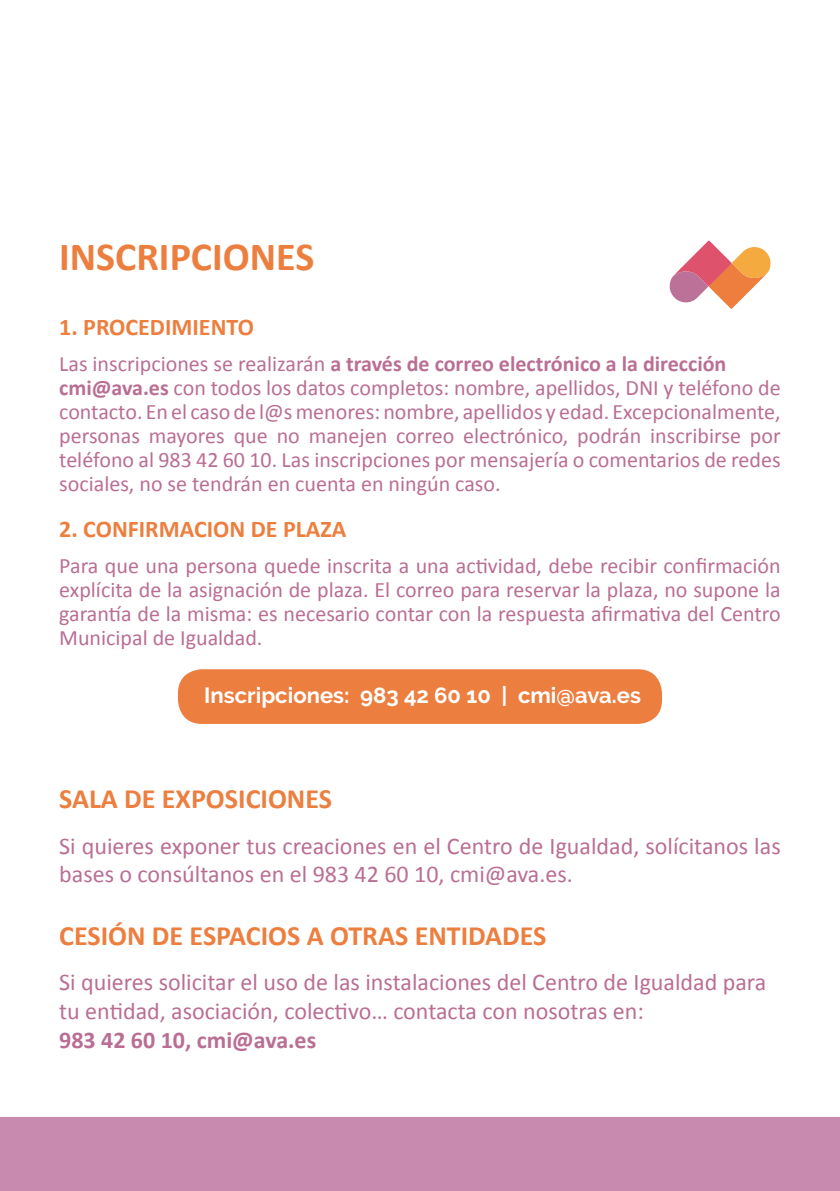
<style>
.page{position:relative;width:840px;height:1191px;background:#fff}
.page>*{position:absolute;margin:0;border:0;box-sizing:border-box;transform-origin:0 0}
.t1{font:700 40px "Calibri";color:#ec7f3f}
.t2{font:700 28px "Calibri";color:#ec7f3f}
.t3{font:24px/28.8px "Calibri";color:#ba6e94}
.t4{font:700 24px "Calibri";color:#ec7f3f}
.t5{font:700 24px "Calibri";color:#ba6e94}
.t6{font:22px/24px "Calibri";color:#ba6e94}
.t7{font:700 22px "Raleway";color:#fff}
.s1{font-weight:700}
</style>
<div class="page">
<div style="left:0;top:1117px;width:839px;height:74px;background:#c98ab0"></div>
<div style="left:178px;top:669px;width:483px;height:55px;background:#ec7f3f;border-radius:24px"></div>
<svg style="left:669px;top:240px;width:101px;height:69px"></svg>
<h1 class="t1" style="left:59px;top:232px;width:256px">INSCRIPCIONES</h1>
<p class="t4" style="left:59px;top:311px;width:196px">1. PROCEDIMIENTO</p>
<p class="t6" style="left:59px;top:351px;width:722px">Las inscripciones se realizarán <span class="s1">a través de correo electrónico a la dirección cmi@ava.es</span> con todos los datos completos: nombre, apellidos, DNI y teléfono de contacto. En el caso de l@s menores: nombre, apellidos y edad. Excepcionalmente, personas mayores que no manejen correo electrónico, podrán inscribirse por teléfono al 983 42 60 10. Las inscripciones por mensajería o comentarios de redes sociales, no se tendrán en cuenta en ningún caso.</p>
<p class="t4" style="left:59px;top:513px;width:288px">2. CONFIRMACION DE PLAZA</p>
<p class="t6" style="left:59px;top:553px;width:722px;text-align:justify">Para que una persona quede inscrita a una actividad, debe recibir confirmación explícita de la asignación de plaza. El correo para reservar la plaza, no supone la garantía de la misma: es necesario contar con la respuesta afirmativa del Centro Municipal de Igualdad.</p>
<p class="t7" style="left:204px;top:683px;width:438px">Inscripciones: 983 42 60 10 | cmi@ava.es</p>
<p class="t2" style="left:59px;top:780px;width:274px">SALA DE EXPOSICIONES</p>
<p class="t3" style="left:59px;top:831px;width:722px">Si quieres exponer tus creaciones en el Centro de Igualdad, solícitanos las bases o consúltanos en el 983 42 60 10, cmi@ava.es.</p>
<p class="t2" style="left:59px;top:917px;width:488px">CESIÓN DE ESPACIOS A OTRAS ENTIDADES</p>
<p class="t3" style="left:59px;top:968px;width:708px">Si quieres solicitar el uso de las instalaciones del Centro de Igualdad para tu entidad, asociación, colectivo… contacta con nosotras en:</p>
<p class="t5" style="left:59px;top:1024px;width:258px">983 42 60 10, cmi@ava.es</p>
</div>
